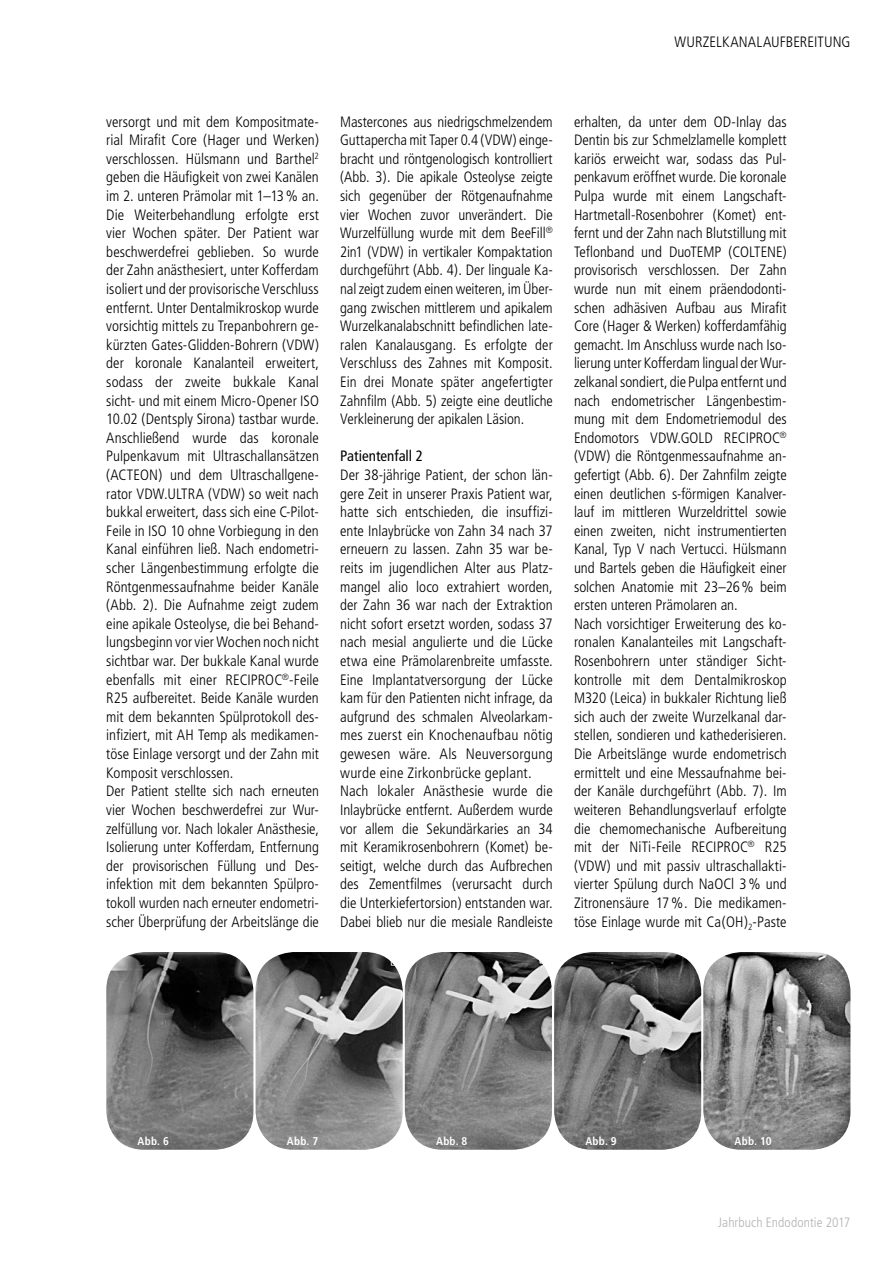
<style>
.page{position:relative;width:893px;height:1263px;background:#fff}
.page>*{position:absolute;margin:0;border:0;box-sizing:border-box;transform-origin:0 0}
.t1{font:300 condensed 15px/18.6px "Frutiger";color:#000}
.t2{font:condensed 15px "Frutiger";color:#000}
.t3{font:300 condensed 13.5px "Frutiger";letter-spacing:.005em;color:#b1b2b3}
.t4{font:700 condensed 11.25px "Frutiger";letter-spacing:.02em;color:#fff}
</style>
<div class="page">
<img style="left:106px;top:952px;width:147px;height:198px">
<img style="left:256px;top:952px;width:147px;height:198px">
<img style="left:405px;top:952px;width:147px;height:198px">
<img style="left:554px;top:952px;width:147px;height:198px">
<img style="left:703px;top:952px;width:147px;height:198px">
<p class="t1" style="left:674px;top:33px;width:177px">WURZELKANALAUFBEREITUNG</p>
<p class="t1" style="left:106px;top:112px;width:214px">versorgt und mit dem Kompositmate&shy;rial Mirafit Core (Hager und Werken) verschlossen. Hülsmann und Barthel<sup>2 </sup>geben die Häufigkeit von zwei Kanälen im 2. unteren Prämolar mit 1–13% an.<br>Die Weiterbehandlung erfolgte erst vier Wochen später. Der Patient war beschwerdefrei geblieben. So wurde der Zahn anästhesiert, unter Kofferdam isoliert und der provisorische Verschluss entfernt. Unter Dentalmikroskop wurde vorsichtig mittels zu Trepanbohrern ge&shy;kürzten Gates-Glidden-Bohrern (VDW) der koronale Kanalanteil erweitert, sodass der zweite bukkale Kanal sicht- und mit einem Micro-Opener ISO 10.02 (Dentsply Sirona) tastbar wurde.<br>Anschließend wurde das koronale Pulpenkavum mit Ultraschallansätzen (ACTEON) und dem Ultraschallgene&shy;rator VDW.ULTRA (VDW) so weit nach bukkal erweitert, dass sich eine C-Pilot-Feile in ISO 10 ohne Vorbiegung in den Kanal einführen ließ. Nach endometri&shy;scher Längenbestimmung erfolgte die Röntgenmessaufnahme beider Kanäle (Abb. 2). Die Aufnahme zeigt zudem eine apikale Osteolyse, die bei Behand&shy;lungsbeginn vor vier Wochen noch nicht sichtbar war. Der bukkale Kanal wurde ebenfalls mit einer RECIPROC<sup>®</sup>-Feile R25 aufbereitet. Beide Kanäle wurden mit dem bekannten Spülprotokoll des&shy;infiziert, mit AH Temp als medikamen&shy;töse Einlage versorgt und der Zahn mit Komposit verschlossen.<br>Der Patient stellte sich nach erneuten vier Wochen beschwerdefrei zur Wur&shy;zelfüllung vor. Nach lokaler Anästhesie, Isolierung unter Kofferdam, Entfernung der provisorischen Füllung und Des&shy;infektion mit dem bekannten Spülpro&shy;tokoll wurden nach erneuter endometri&shy;scher Überprüfung der Arbeitslänge die</p>
<p class="t1" style="left:340px;top:112px;width:214px;text-align:justify">Mastercones aus niedrigschmelzendem Guttapercha mit Taper 0.4 (VDW) einge&shy;bracht und röntgenologisch kontrolliert (Abb. 3). Die apikale Osteolyse zeigte sich gegenüber der Rötgenaufnahme vier Wochen zuvor unverändert. Die Wurzelfüllung wurde mit dem BeeFill<sup>® </sup>2in1 (VDW) in vertikaler Kompaktation durchgeführt (Abb. 4). Der linguale Ka&shy;nal zeigt zudem einen weiteren, im Über&shy;gang zwischen mittlerem und apikalem Wurzelkanalabschnitt befindlichen late&shy;ralen Kanalausgang. Es erfolgte der Verschluss des Zahnes mit Komposit.<br>Ein drei Monate später angefertigter Zahnfilm (Abb. 5) zeigte eine deutliche Verkleinerung der apikalen Läsion.</p>
<p class="t2" style="left:340px;top:447px;width:84px">Patientenfall 2</p>
<p class="t1" style="left:340px;top:466px;width:214px">Der 38-jährige Patient, der schon län&shy;gere Zeit in unserer Praxis Patient war, hatte sich entschieden, die insuffizi&shy;ente Inlaybrücke von Zahn 34 nach 37 erneuern zu lassen. Zahn 35 war be&shy;reits im jugendlichen Alter aus Platz&shy;mangel alio loco extrahiert worden, der Zahn 36 war nach der Extraktion nicht sofort ersetzt worden, sodass 37 nach mesial angulierte und die Lücke etwa eine Prämolarenbreite umfasste.<br>Eine Implantatversorgung der Lücke kam für den Patienten nicht infrage, da aufgrund des schmalen Alveolarkam&shy;mes zuerst ein Knochenaufbau nötig gewesen wäre. Als Neuversorgung wurde eine Zirkonbrücke geplant.<br>Nach lokaler Anästhesie wurde die Inlaybrücke entfernt. Außerdem wurde vor allem die Sekundärkaries an 34 mit Keramikrosenbohrern (Komet) be&shy;seitigt, welche durch das Aufbrechen des Zementfilmes (verursacht durch die Unterkiefertorsion) entstanden war.<br>Dabei blieb nur die mesiale Randleiste</p>
<p class="t1" style="left:574px;top:112px;width:214px">erhalten, da unter dem OD-Inlay das Dentin bis zur Schmelzlamelle komplett kariös erweicht war, sodass das Pul&shy;penkavum eröffnet wurde. Die koronale Pulpa wurde mit einem Langschaft-Hartmetall-Rosenbohrer (Komet) ent&shy;fernt und der Zahn nach Blutstillung mit Teflonband und DuoTEMP (COLTENE) provisorisch verschlossen. Der Zahn wurde nun mit einem präendodonti&shy;schen adhäsiven Aufbau aus Mirafit Core (Hager &amp; Werken) kofferdamfähig gemacht. Im Anschluss wurde nach Iso&shy;lierung unter Kofferdam lingual der Wur&shy;zelkanal sondiert, die Pulpa entfernt und nach endometrischer Längenbestim&shy;mung mit dem Endometriemodul des Endomotors VDW.GOLD RECIPROC<sup>® </sup>(VDW) die Röntgenmessaufnahme an&shy;gefertigt (Abb. 6). Der Zahnfilm zeigte einen deutlichen s-förmigen Kanalver&shy;lauf im mittleren Wurzeldrittel sowie einen zweiten, nicht instrumentierten Kanal, Typ V nach Vertucci. Hülsmann und Bartels geben die Häufigkeit einer solchen Anatomie mit 23–26% beim ersten unteren Prämolaren an.<br>Nach vorsichtiger Erweiterung des ko&shy;ronalen Kanalanteiles mit Langschaft-Rosenbohrern unter ständiger Sicht&shy;kontrolle mit dem Dentalmikroskop M320 (Leica) in bukkaler Richtung ließ sich auch der zweite Wurzelkanal dar&shy;stellen, sondieren und kathederisieren.<br>Die Arbeitslänge wurde endometrisch ermittelt und eine Messaufnahme bei&shy;der Kanäle durchgeführt (Abb. 7). Im weiteren Behandlungsverlauf erfolgte die chemomechanische Aufbereitung mit der NiTi-Feile RECIPROC<sup>®</sup> R25 (VDW) und mit passiv ultraschallakti&shy;vierter Spülung durch NaOCl 3% und Zitronensäure 17%. Die medikamen&shy;töse Einlage wurde mit Ca(OH)<sub>2</sub>-Paste</p>
<p class="t4" style="left:138px;top:1134px;width:33px">Abb. 6</p>
<p class="t4" style="left:287px;top:1134px;width:33px">Abb. 7</p>
<p class="t4" style="left:436px;top:1134px;width:33px">Abb. 8</p>
<p class="t4" style="left:585px;top:1134px;width:33px">Abb. 9</p>
<p class="t4" style="left:735px;top:1134px;width:39px">Abb. 10</p>
<p class="t3" style="left:718px;top:1214px;width:134px">Jahrbuch Endodontie 2017</p>
</div>
